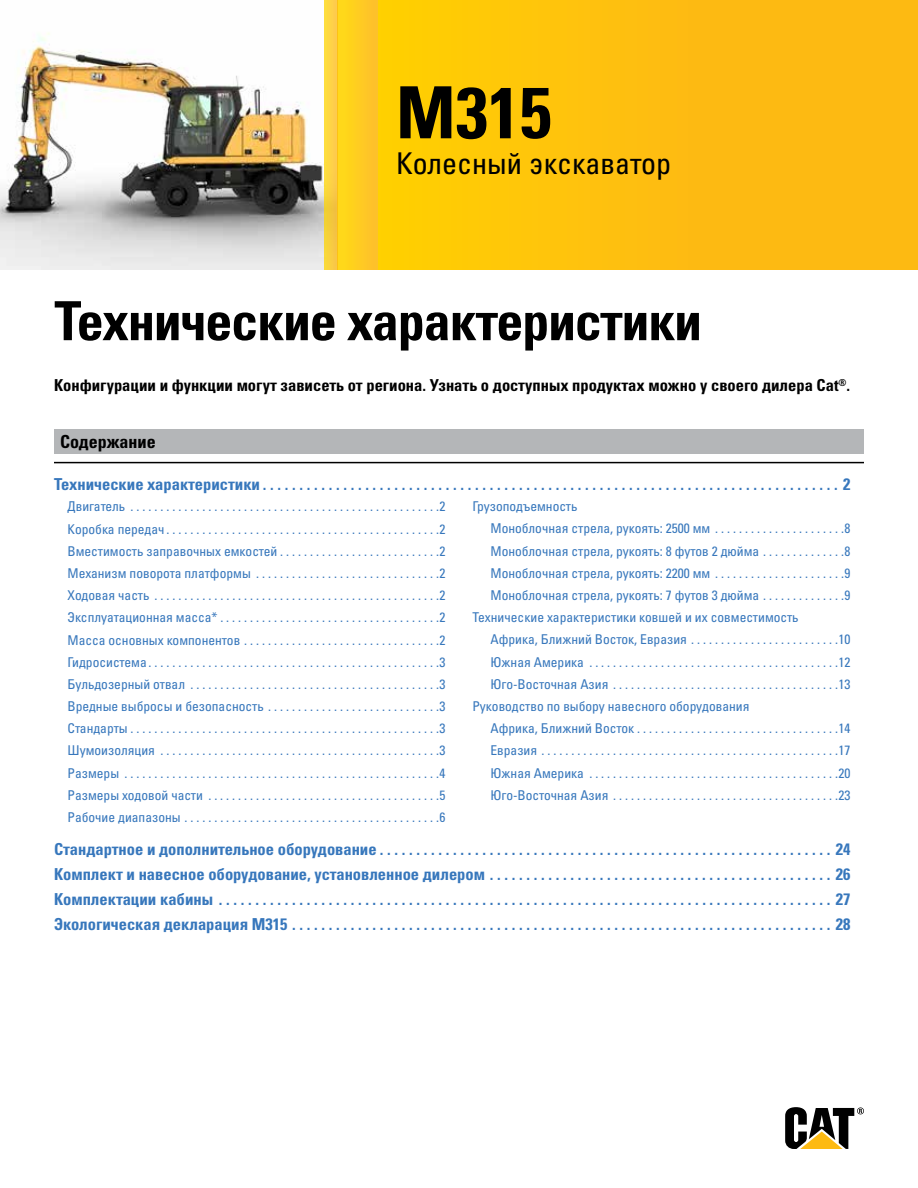
<style>
.page{position:relative;width:918px;height:1188px;background:#fff}
.page>*{position:absolute;margin:0;border:0;box-sizing:border-box;transform-origin:0 0}
.t1{font:72px "Univers LTCYR 67 Bold Cond";color:#000}
.t2{font:54px "Univers LTCYR 67 Bold Cond";letter-spacing:-.02em;color:#000}
.t3{font:condensed 30px "Univers LTCYR 57";color:#000}
.t4{font:18px "Univers LTCYR 67 Bold Cond";color:#000}
.t5{font:700 condensed 16.5px/25.2px "Univers LT Std";color:#3777bc}
.t6{font:16.5px "Univers LTCYR 67 Bold Cond";color:#3777bc}
.t7{font:16.5px "Univers LTCYR 67 Bold Cond";color:#000}
.t8{font:condensed 13.5px/22.2px "Univers LT Std";color:#3777bc;text-align:justify}
.t9{font:condensed 13.5px "Univers LTCYR 57";color:#3777bc}
.s1{font-family:"Univers LTCYR 57"}
.s2{font-family:"Univers LT Std"}
.s3{font-family:"Univers LTCYR 67 Bold Cond";font-weight:400;font-stretch:normal}
.s4{font-family:"Univers LT Std";font-weight:700;font-stretch:condensed}
</style>
<div class="page">
<img style="left:0;top:32px;width:324px;height:238px">
<div style="left:378px;top:0;width:540px;height:270px;background:linear-gradient(to right,#ffcd04,#fdb517)"></div>
<div style="left:338px;top:0;width:40px;height:270px;background:#ffcd21"></div>
<svg style="left:324px;top:0;width:14px;height:270px;background:#fbd03f"></svg>
<svg style="left:785px;top:1107px;width:79px;height:42px"></svg>
<div style="left:54px;top:429px;width:810px;height:25px;background:#b4b6b8"></div>
<hr style="left:54px;top:462px;width:810px;height:1px;background:#000">
<h1 class="t1" style="left:396px;top:69px;width:157px">M315</h1>
<h3 class="t3" style="left:396px;top:145px;width:277px">Колесный экскаватор</h3>
<h2 class="t2" style="left:54px;top:288px;width:649px">Технические характеристики</h2>
<p class="t7" style="left:54px;top:375px;width:798px">Конфигурации и функции могут зависеть от региона. Узнать о доступных продуктах можно у своего дилера Cat<sup>®</sup>.</p>
<h3 class="t4" style="left:60px;top:430px;width:97px">Содержание</h3>
<p class="t6" style="left:54px;top:474px;width:214px">Технические характеристики ...............................................................................</p>
<p class="t6" style="left:843px;top:474px;width:9px">2</p>
<p class="t8" style="left:68px;top:495px;width:379px"><span class="s1">Двигатель</span> . . . . . . . . . . . . . . . . . . . . . . . . . . . . . . . . . . . . . . . . . . . . . . . . . . . <span class="s1">2<br>Коробка передач</span> . . . . . . . . . . . . . . . . . . . . . . . . . . . . . . . . . . . . . . . . . . . . . <span class="s1">2</span></p>
<p class="t9" style="left:68px;top:542px;width:379px">Вместимость заправочных емкостей<span class="s2">. . . . . . . . . . . . . . . . . . . . . . . . . . .</span>2</p>
<p class="t8" style="left:68px;top:562px;width:379px"><span class="s1">Механизм поворота платформы</span> . . . . . . . . . . . . . . . . . . . . . . . . . . . . . . <span class="s1">2<br>Ходовая часть</span> . . . . . . . . . . . . . . . . . . . . . . . . . . . . . . . . . . . . . . . . . . . . . . . <span class="s1">2<br>Эксплуатационная масса*</span> . . . . . . . . . . . . . . . . . . . . . . . . . . . . . . . . . . . . <span class="s1">2<br>Масса основных компонентов</span> . . . . . . . . . . . . . . . . . . . . . . . . . . . . . . . . <span class="s1">2<br>Гидросистема</span> . . . . . . . . . . . . . . . . . . . . . . . . . . . . . . . . . . . . . . . . . . . . . . . . <span class="s1">3<br>Бульдозерный отвал</span> . . . . . . . . . . . . . . . . . . . . . . . . . . . . . . . . . . . . . . . . . <span class="s1">3</span></p>
<p class="t9" style="left:68px;top:698px;width:379px">Вредные выбросы и безопасность <span class="s2">. . . . . . . . . . . . . . . . . . . . . . . . . . . .</span> 3</p>
<p class="t8" style="left:68px;top:717px;width:379px"><span class="s1">Стандарты</span> . . . . . . . . . . . . . . . . . . . . . . . . . . . . . . . . . . . . . . . . . . . . . . . . . . . <span class="s1">3<br>Шумоизоляция</span> . . . . . . . . . . . . . . . . . . . . . . . . . . . . . . . . . . . . . . . . . . . . . . <span class="s1">3<br>Размеры</span> . . . . . . . . . . . . . . . . . . . . . . . . . . . . . . . . . . . . . . . . . . . . . . . . . . . . <span class="s1">4<br>Размеры ходовой части</span> . . . . . . . . . . . . . . . . . . . . . . . . . . . . . . . . . . . . . . <span class="s1">5<br>Рабочие диапазоны</span> . . . . . . . . . . . . . . . . . . . . . . . . . . . . . . . . . . . . . . . . . . <span class="s1">6</span></p>
<p class="t9" style="left:472px;top:498px;width:106px">Грузоподъемность</p>
<p class="t9" style="left:490px;top:520px;width:362px">Моноблочная стрела, рукоять: 2500 мм <span class="s2">. . . . . . . . . . . . . . . . . . . . .</span> 8</p>
<p class="t9" style="left:490px;top:542px;width:361px">Моноблочная стрела, рукоять: 8 футов 2 дюйма <span class="s2">. . . . . . . . . . . . .</span> 8</p>
<p class="t9" style="left:490px;top:564px;width:362px">Моноблочная стрела, рукоять: 2200 мм <span class="s2">. . . . . . . . . . . . . . . . . . . . .</span> 9</p>
<p class="t9" style="left:490px;top:587px;width:361px">Моноблочная стрела, рукоять: 7 футов 3 дюйма <span class="s2">. . . . . . . . . . . . .</span> 9</p>
<p class="t9" style="left:472px;top:609px;width:328px">Технические характеристики ковшей и их совместимость</p>
<p class="t9" style="left:490px;top:631px;width:362px">Африка, Ближний Восток, Евразия <span class="s2">. . . . . . . . . . . . . . . . . . . . . . . .</span> 10</p>
<p class="t8" style="left:490px;top:651px;width:362px"><span class="s1">Южная Америка</span> . . . . . . . . . . . . . . . . . . . . . . . . . . . . . . . . . . . . . . . . . <span class="s1">12<br>Юго-Восточная Азия</span> . . . . . . . . . . . . . . . . . . . . . . . . . . . . . . . . . . . . . <span class="s1">13</span></p>
<p class="t9" style="left:472px;top:698px;width:279px">Руководство по выбору навесного оборудования</p>
<p class="t8" style="left:490px;top:717px;width:362px"><span class="s1">Африка, Ближний Восток</span>..................................<span class="s1">14<br>Евразия</span> . . . . . . . . . . . . . . . . . . . . . . . . . . . . . . . . . . . . . . . . . . . . . . . . . <span class="s1">17<br>Южная Америка</span> . . . . . . . . . . . . . . . . . . . . . . . . . . . . . . . . . . . . . . . . . <span class="s1">20<br>Юго-Восточная Азия</span> . . . . . . . . . . . . . . . . . . . . . . . . . . . . . . . . . . . . . <span class="s1">23</span></p>
<p class="t5" style="left:54px;top:836px;width:798px"><span class="s3">Стандартное и дополнительное оборудование</span> . . . . . . . . . . . . . . . . . . . . . . . . . . . . . . . . . . . . . . . . . . . . . . . . . . . . . . . . . . . . . . <span class="s3">24</span></p>
<p class="t6" style="left:54px;top:864px;width:798px">Комплект и навесное оборудование, установленное дилером <span class="s4">. . . . . . . . . . . . . . . . . . . . . . . . . . . . . . . . . . . . . . . . . . . . . . .</span> 26</p>
<p class="t5" style="left:54px;top:887px;width:798px"><span class="s3">Комплектации кабины</span> . . . . . . . . . . . . . . . . . . . . . . . . . . . . . . . . . . . . . . . . . . . . . . . . . . . . . . . . . . . . . . . . . . . . . . . . . . . . . . . . . . . . <span class="s3">27<br>Экологическая декларация M315</span> . . . . . . . . . . . . . . . . . . . . . . . . . . . . . . . . . . . . . . . . . . . . . . . . . . . . . . . . . . . . . . . . . . . . . . . . . . <span class="s3">28</span></p>
</div>
